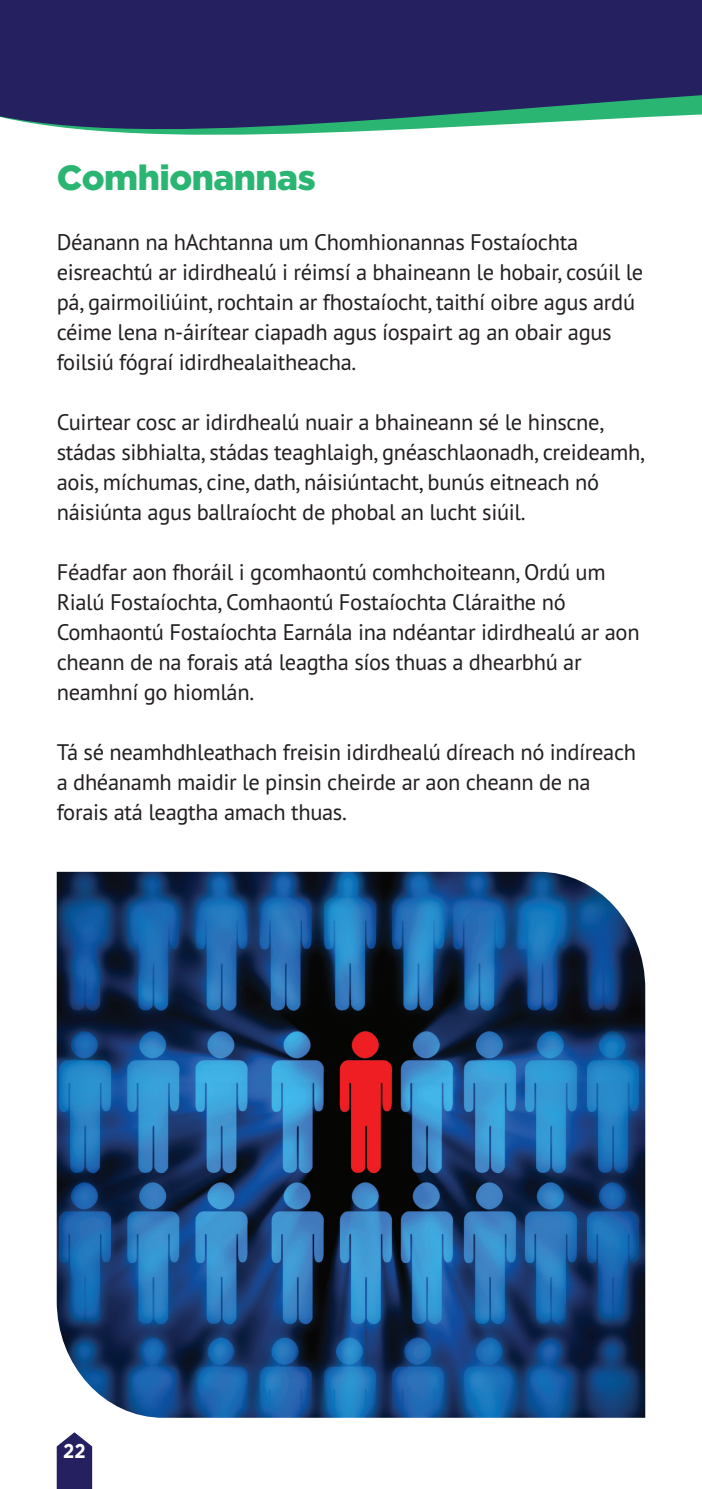
<style>
.page{position:relative;width:702px;height:1489px;background:#fff}
.page>*{position:absolute;margin:0;border:0;box-sizing:border-box;transform-origin:0 0}
.t1{font:900 35px "Gotham";letter-spacing:-.015em;color:#2bb572}
.t2{font:22.5px/30px "PT Sans";letter-spacing:-.015em;color:#231f20}
.t3{font:700 20px "Gotham";color:#fff;scale:.9 1}
</style>
<div class="page">
<svg style="left:57px;top:1432px;width:35px;height:56px;background:#413d75"></svg>
<div style="left:0;top:0;width:702px;height:151px;background:#252161"></div>
<svg style="left:0;top:97px;width:702px;height:54px"></svg>
<img style="left:57px;top:871px;width:588px;height:546px">
<h1 class="t1" style="left:57px;top:164px;width:260px">Comhionannas</h1>
<p class="t2" style="left:57px;top:229px;width:588px">Déanann na hAchtanna um Chomhionannas Fostaíochta eisreachtú ar idirdhealú i réimsí a bhaineann le hobair, cosúil le pá, gairmoiliúint, rochtain ar fhostaíocht, taithí oibre agus ardú céime lena n-áirítear ciapadh agus íospairt ag an obair agus foilsiú fógraí idirdhealaitheacha.</p>
<p class="t2" style="left:57px;top:409px;width:590px">Cuirtear cosc ar idirdhealú nuair a bhaineann sé le hinscne, stádas sibhialta, stádas teaghlaigh, gnéaschlaonadh, creideamh, aois, míchumas, cine, dath, náisiúntacht, bunús eitneach nó náisiúnta agus ballraíocht de phobal an lucht siúil.</p>
<p class="t2" style="left:57px;top:559px;width:584px">Féadfar aon fhoráil i gcomhaontú comhchoiteann, Ordú um Rialú Fostaíochta, Comhaontú Fostaíochta Cláraithe nó Comhaontú Fostaíochta Earnála ina ndéantar idirdhealú ar aon cheann de na forais atá leagtha síos thuas a dhearbhú ar neamhní go hiomlán.</p>
<p class="t2" style="left:57px;top:739px;width:581px">Tá sé neamhdhleathach freisin idirdhealú díreach nó indíreach a dhéanamh maidir le pinsin cheirde ar aon cheann de na forais atá leagtha amach thuas.</p>
<p class="t3" style="left:63px;top:1443px;width:26px">22</p>
</div>
